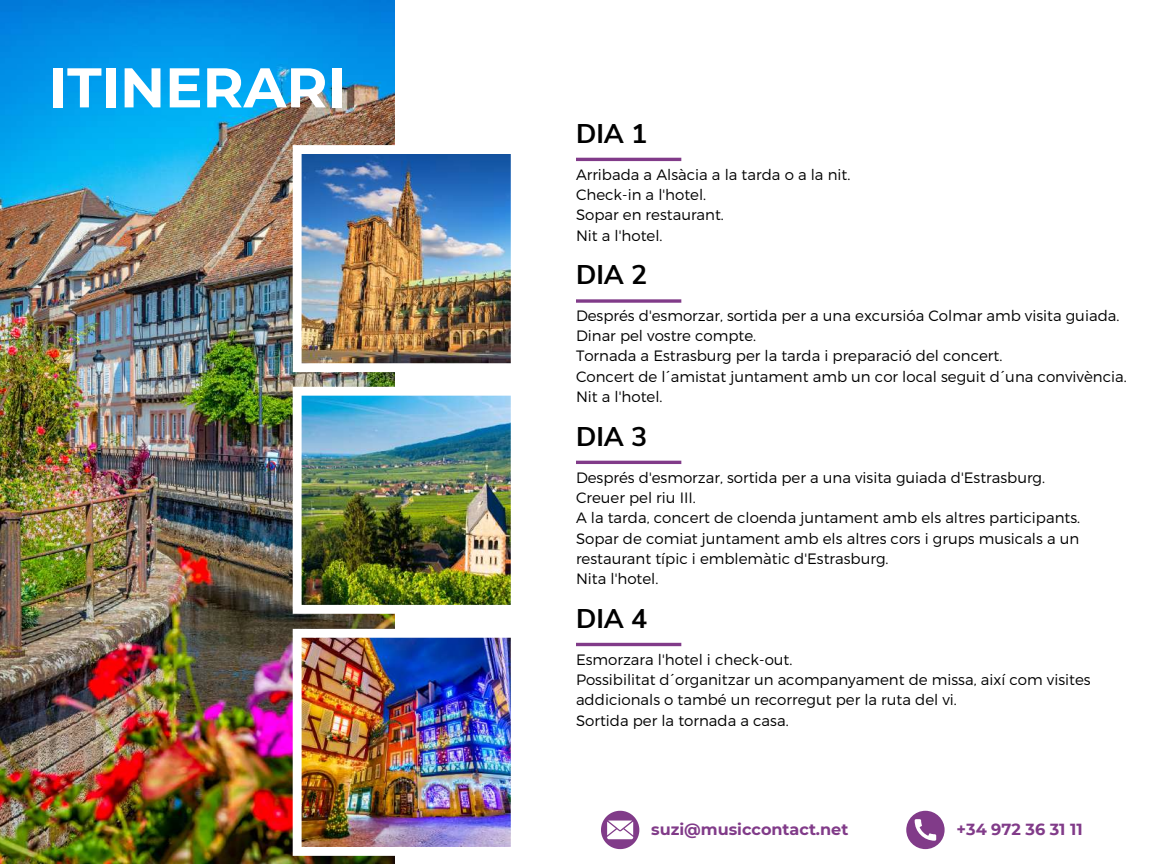
<style>
.page{position:relative;width:1152px;height:864px;background:#fff}
.page>*{position:absolute;margin:0;border:0;box-sizing:border-box;transform-origin:0 0}
.t1{font:700 55.8px "Montserrat";color:#fff}
.t2{font:700 27px "Nunito Sans";color:#000}
.t3{font:700 16.05px "Montserrat";color:#813b89}
.t4{font:300 15px/20.2px "Montserrat";color:#000}
</style>
<div class="page">
<img style="left:0;top:0;width:395px;height:864px">
<img style="left:293px;top:629px;width:218px;height:227px">
<img style="left:293px;top:387px;width:218px;height:227px">
<img style="left:293px;top:145px;width:218px;height:227px">
<svg style="left:906px;top:811px;width:39px;height:38px"></svg>
<svg style="left:601px;top:811px;width:38px;height:38px"></svg>
<hr style="left:576px;top:158px;width:105px;height:3px;background:#813b89">
<svg style="left:576px;top:299px;width:105px;height:4px"></svg>
<hr style="left:576px;top:461px;width:105px;height:3px;background:#813b89">
<hr style="left:576px;top:643px;width:105px;height:3px;background:#813b89">
<h1 class="t1" style="left:49px;top:53px;width:298px">ITINERARI</h1>
<h2 class="t2" style="left:576px;top:115px;width:73px">DIA 1</h2>
<p class="t4" style="left:576px;top:164px;width:276px">Arribada a Alsàcia a la tarda o a la nit.<br>Check-in a l'hotel.<br>Sopar en restaurant.<br>Nit a l'hotel.</p>
<h2 class="t2" style="left:576px;top:257px;width:73px">DIA 2</h2>
<p class="t4" style="left:576px;top:305px;width:552px">Després d'esmorzar, sortida per a una excursióa Colmar amb visita guiada.<br>Dinar pel vostre compte.<br>Tornada a Estrasburg per la tarda i preparació del concert.<br>Concert de l´amistat juntament amb un cor local seguit d´una convivència.<br>Nit a l'hotel.</p>
<h2 class="t2" style="left:576px;top:418px;width:73px">DIA 3</h2>
<p class="t4" style="left:576px;top:467px;width:506px">Després d'esmorzar, sortida per a una visita guiada d'Estrasburg.<br>Creuer pel riu III.<br>A la tarda, concert de cloenda juntament amb els altres participants.<br>Sopar de comiat juntament amb els altres cors i grups musicals a un restaurant típic i emblemàtic d'Estrasburg.<br>Nita l'hotel.</p>
<h2 class="t2" style="left:576px;top:600px;width:73px">DIA 4</h2>
<p class="t4" style="left:576px;top:649px;width:516px">Esmorzara l'hotel i check-out.<br>Possibilitat d´organitzar un acompanyament de missa, així com visites addicionals o també un recorregut per la ruta del vi.<br>Sortida per la tornada a casa.</p>
<p class="t3" style="left:651px;top:820px;width:199px">suzi@musiccontact.net</p>
<p class="t3" style="left:957px;top:820px;width:128px">+34 972 36 31 11</p>
</div>
